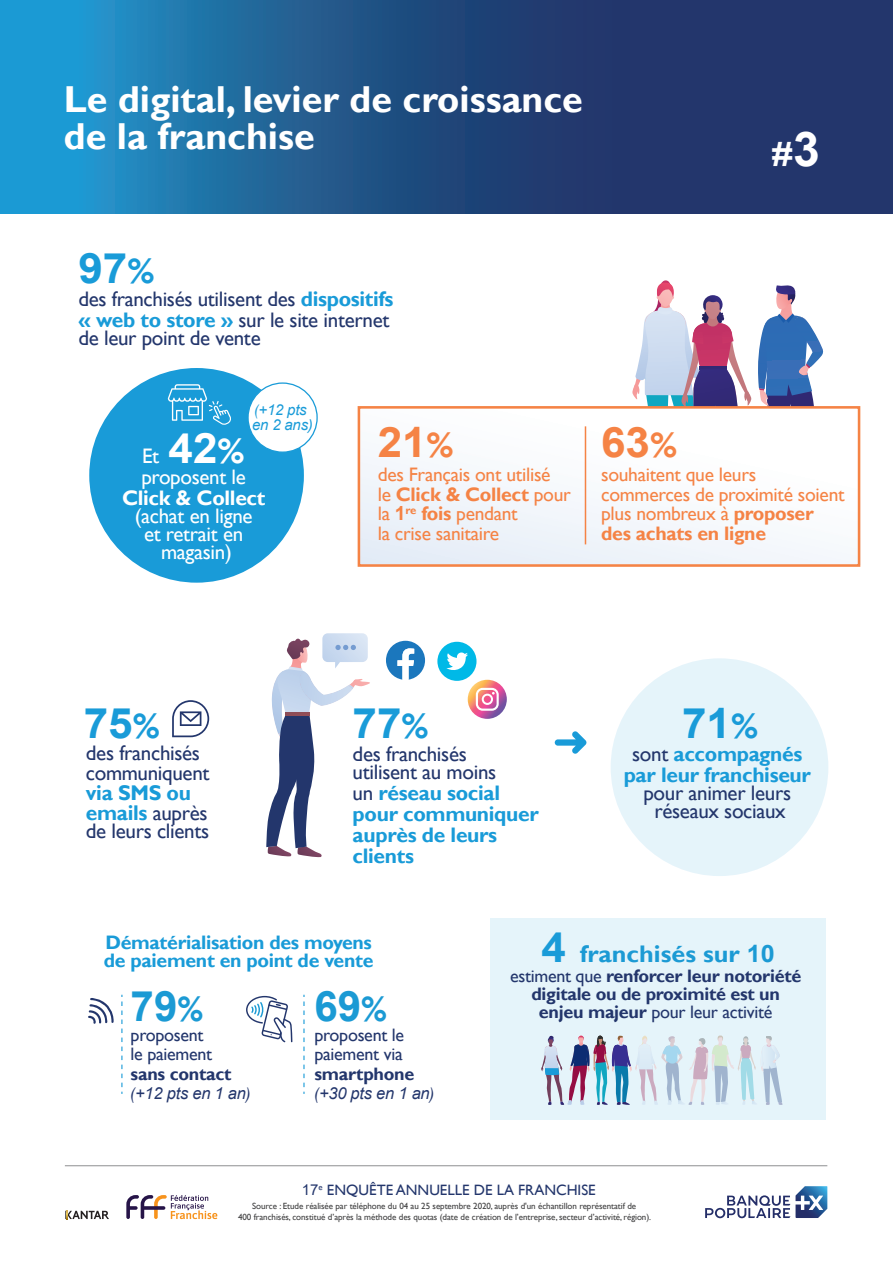
<style>
.page{position:relative;width:893px;height:1263px;background:#fff}
.page>*{position:absolute;margin:0;border:0;box-sizing:border-box;transform-origin:0 0}
.t1{font:700 42px "Arial";color:#199bd8;scale:1.05 1}
.t2{font:700 42px "Arial";color:#1b9ad4}
.t3{font:700 42px "Arial";color:#f58345;scale:1.05 1}
.t4{font:700 37.5px/37.5px "Gill Sans";color:#fff}
.t5{font:700 33.6px "Gill Sans";color:#fff}
.t6{font:700 24px "Gill Sans";color:#1b9ad4;scale:1.05 1}
.t7{font:700 21.3px/19.8px "Gill Sans";letter-spacing:-.015em;color:#199bd8}
.t8{font:21px/18px "Gill Sans";letter-spacing:-.015em;color:#23366c}
.t9{font:700 21px/21px "Gill Sans";letter-spacing:-.015em;color:#199bd8;text-align:center}
.t10{font:21px/18px "Gill Sans";letter-spacing:-.015em;color:#fff;text-align:center}
.t11{font:700 21px "Gill Sans";letter-spacing:-.015em;color:#fff}
.t12{font:19.5px/19.5px "Gill Sans";letter-spacing:-.015em;color:#f58345}
.t13{font:700 19.5px/18px "Gill Sans";letter-spacing:-.015em;color:#199bd8}
.t14{font:700 18px/18px "Gill Sans";letter-spacing:-.015em;color:#23366c;text-align:center}
.t15{font:18px/19.5px "Gill Sans";letter-spacing:-.015em;color:#23366c}
.t16{font:italic 16.5px "Arial";letter-spacing:-.015em;color:#23366c}
.t17{font:15px "Gill Sans";color:#23366c}
.t18{font:italic 15px/15px "Arial";letter-spacing:-.015em;color:#199bd8}
.t19{font:9px/10.5px "Gill Sans";letter-spacing:-.005em;color:#3e3e3f;text-align:center}
.s1{font-family:"Arial";font-size:48px}
.s2{font-family:"Gill Sans";font-size:36px}
.s3{font-weight:700;color:#199bd8}
.s4{font-family:"Arial";font-weight:700;font-size:42px}
.s5{font-weight:700;font-size:36px}
.s6{font-family:"Gill Sans"}
.s7{font-weight:700}
.s8{font-family:"Arial";font-weight:700}
.s9{font-weight:400;font-size:21px;color:#23366c}
.s10{font-weight:400;color:#23366c}
.s11{font-family:"Arial";font-size:42px;color:#199bd8}
.s12{font-family:"Arial"}
.s13{font-weight:400}
</style>
<div class="page">
<svg style="left:126px;top:1195px;width:91px;height:24px"></svg>
<svg style="left:65px;top:1211px;width:44px;height:8px"></svg>
<svg style="left:705px;top:1186px;width:122px;height:32px"></svg>
<hr style="left:65px;top:1165px;width:762px;height:1px;background:#8e9091">
<svg style="left:0;top:0;width:893px;height:213px;background:#20578d"></svg>
<div style="left:611px;top:658px;width:217px;height:218px;background:#e5f4fa;border-radius:50%"></div>
<svg style="left:632px;top:280px;width:192px;height:126px"></svg>
<div style="left:490px;top:918px;width:335px;height:201px;background:#e5f4fa"></div>
<svg style="left:541px;top:1035px;width:242px;height:70px"></svg>
<svg style="left:121px;top:995px;width:1px;height:99px"></svg>
<svg style="left:303px;top:995px;width:2px;height:99px"></svg>
<svg style="left:246px;top:996px;width:46px;height:46px"></svg>
<svg style="left:555px;top:731px;width:31px;height:23px"></svg>
<div style="left:359px;top:408px;width:501px;height:157px;background:linear-gradient(to right,#f0f4fa,#fdfefe)"></div>
<svg style="left:266px;top:633px;width:104px;height:224px"></svg>
<div style="left:437px;top:642px;width:39px;height:39px;background:#00b9e7;border-radius:50%"></div>
<svg style="left:446px;top:652px;width:22px;height:18px"></svg>
<svg style="left:468px;top:680px;width:39px;height:39px"></svg>
<svg style="left:476px;top:688px;width:23px;height:23px"></svg>
<svg style="left:386px;top:641px;width:39px;height:39px"></svg>
<svg style="left:172px;top:700px;width:37px;height:37px"></svg>
<hr style="left:585px;top:426px;width:1px;height:118px;background:#f58345">
<svg style="left:88px;top:998px;width:26px;height:26px"></svg>
<div style="left:89px;top:368px;width:215px;height:215px;background:#199bd8;border-radius:50%"></div>
<svg style="left:168px;top:384px;width:63px;height:41px"></svg>
<div style="left:248px;top:383px;width:69px;height:69px;background:#fff;border-radius:50%"></div>
<div style="left:247px;top:382px;width:71px;height:71px;border:1px solid #199bd8;border-radius:50%"></div>
<div style="left:358px;top:406px;width:502px;height:161px;border:3px solid #f58345"></div>
<h2 class="t4" style="left:64px;top:81px;width:521px">Le digital, levier de croissance de la franchise</h2>
<h3 class="t5" style="left:772px;top:133px;width:49px">#<span class="s1">3</span></h3>
<h1 class="t1" style="left:78px;top:238px;width:74px">97<span class="s2">%</span></h1>
<h3 class="t8" style="left:78px;top:289px;width:317px;line-height:21px">des franchisés utilisent des <span class="s3">dispositifs « web to store »</span> sur le site internet</h3>
<h3 class="t8" style="left:78px;top:329px;width:184px">de leur point de vente</h3>
<h3 class="t10" style="left:142px;top:447px;width:104px">Et <span class="s4">42</span><span class="s5">%</span></h3>
<h3 class="t18" style="left:252px;top:402px;width:62px"><span class="s6">(</span>+12 pts en 2 ans)</h3>
<h3 class="t10" style="left:141px;top:469px;width:106px">proposent le</h3>
<h3 class="t11" style="left:122px;top:486px;width:145px">Click &amp; Collect</h3>
<h3 class="t10" style="left:135px;top:508px;width:119px">(achat en ligne et retrait en magasin)</h3>
<h1 class="t3" style="left:378px;top:413px;width:74px">21<span class="s2">%</span></h1>
<h3 class="t12" style="left:378px;top:465px;width:195px">des Français ont utilisé<br>le <span class="s7">Click &amp; Collect</span> pour la <span class="s8">1</span><sup>re</sup> <span class="s7">fois</span> pendant<br>la crise sanitaire</h3>
<h1 class="t3" style="left:601px;top:413px;width:74px">63<span class="s2">%</span></h1>
<h3 class="t12" style="left:601px;top:465px;width:245px">souhaitent que leurs commerces de proximité soient plus nombreux à <span class="s7">proposer des achats en ligne</span></h3>
<h1 class="t1" style="left:84px;top:693px;width:74px">75<span class="s2">%</span></h1>
<h3 class="t8" style="left:86px;top:744px;width:125px;line-height:19.8px">des franchisés communiquent</h3>
<h3 class="t7" style="left:86px;top:783px;width:123px">via SMS ou emails <span class="s9">auprès</span></h3>
<h3 class="t8" style="left:86px;top:822px;width:125px">de leurs clients</h3>
<h1 class="t1" style="left:353px;top:693px;width:74px">77<span class="s2">%</span></h1>
<h3 class="t8" style="left:353px;top:745px;width:145px">des franchisés utilisent au moins</h3>
<h3 class="t9" style="left:353px;top:783px;width:188px;text-align:left"><span class="s10">un</span> réseau social pour communiquer auprès de leurs clients</h3>
<h1 class="t1" style="left:682px;top:694px;width:74px">71<span class="s2">%</span></h1>
<h3 class="t9" style="left:624px;top:744px;width:189px"><span class="s10">sont</span> accompagnés par leur franchiseur</h3>
<h3 class="t8" style="left:643px;top:785px;width:149px;text-align:center">pour animer leurs réseaux sociaux</h3>
<h3 class="t13" style="left:104px;top:934px;width:271px">Dématérialisation des moyens de paiement en point de vente</h3>
<h1 class="t2" style="left:131px;top:977px;width:74px">79<span class="s2">%</span></h1>
<h3 class="t15" style="left:131px;top:1025px;width:83px">proposent le paiement</h3>
<h3 class="t14" style="left:131px;top:1065px;width:102px">sans contact</h3>
<h3 class="t16" style="left:131px;top:1083px;width:121px"><span class="s6">(</span>+12 pts en 1 an<span class="s6">)</span></h3>
<h1 class="t2" style="left:314px;top:977px;width:74px">69<span class="s2">%</span></h1>
<h3 class="t15" style="left:314px;top:1025px;width:91px">proposent le paiement via</h3>
<h3 class="t14" style="left:314px;top:1065px;width:101px">smartphone</h3>
<h3 class="t16" style="left:314px;top:1083px;width:121px"><span class="s6">(</span>+30 pts en 1 an<span class="s6">)</span></h3>
<h3 class="t6" style="left:541px;top:939px;width:224px"><span class="s11">4</span> franchisés sur <span class="s12">10</span></h3>
<h3 class="t14" style="left:510px;top:967px;width:293px"><span class="s13">estiment que</span> renforcer leur notoriété digitale ou de proximité est un enjeu majeur <span class="s13">pour leur activité</span></h3>
<h3 class="t17" style="left:302px;top:1181px;width:295px"><span class="s12">17</span><sup>e</sup> ENQUÊTE ANNUELLE DE LA FRANCHISE</h3>
<p class="t19" style="left:238px;top:1201px;width:415px">Source : Etude réalisée par téléphone du 04 au 25 septembre 2020, auprès d'un échantillon représentatif de<br>400 franchisés, constitué d’après la méthode des quotas (date de création de l’entreprise, secteur d’activité, région).</p>
</div>
